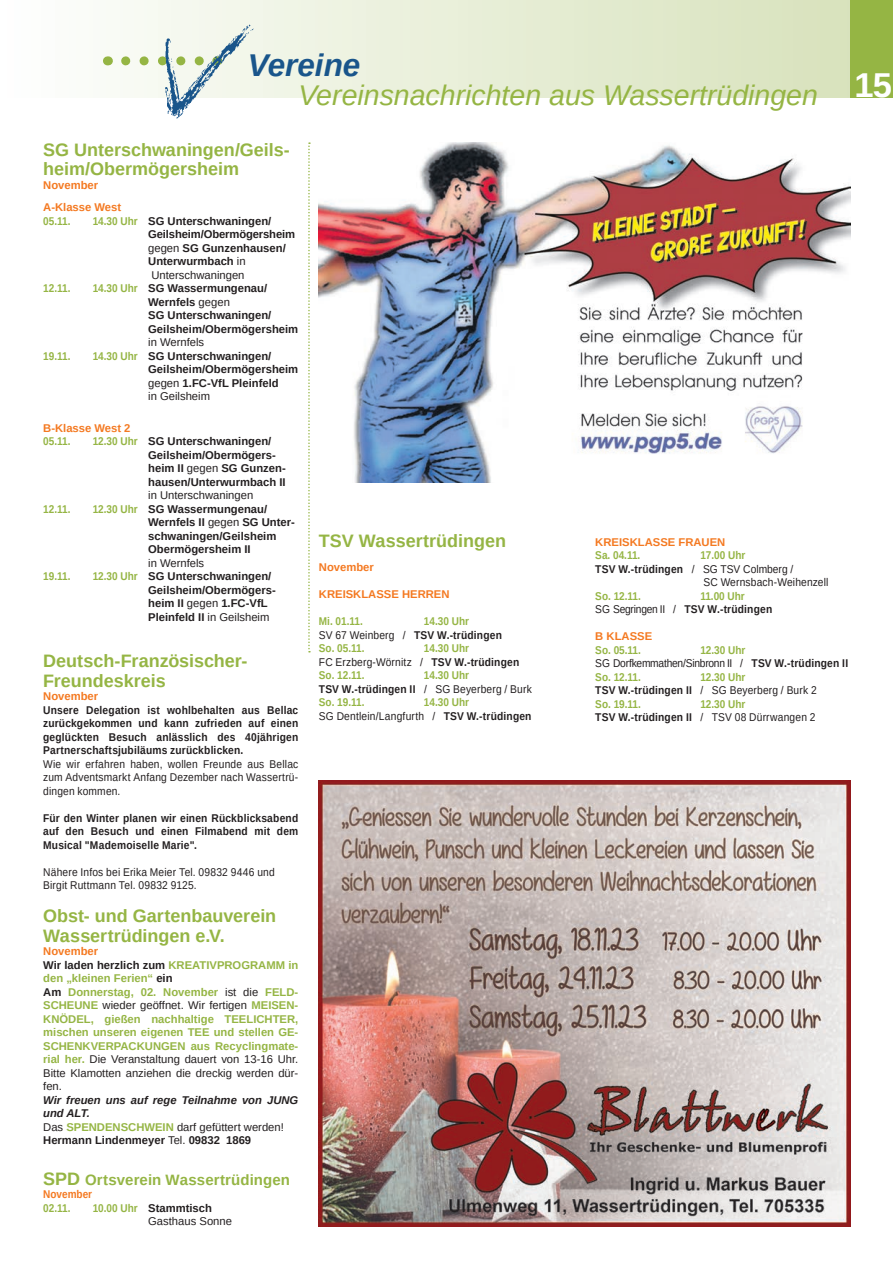
<style>
.page{position:relative;width:893px;height:1263px;background:#fff}
.page>*{position:absolute;margin:0;border:0;box-sizing:border-box;transform-origin:0 0}
.t1{font:700 34.5px "Liberation Sans";color:#fff}
.t2{font:italic 700 31.5px "Liberation Sans";color:#19558b}
.t3{font:italic 28.5px "Liberation Sans";color:#95b544}
.t4{font:700 18px/19.5px "Liberation Sans";color:#95b544}
.t5{font:700 15px "Liberation Sans";letter-spacing:.01em;color:#95b544}
.t6{font:700 11.25px/13.5px "Liberation Sans";color:#231f20}
.t7{font:700 11.25px/13.5px "Liberation Sans";color:#231f20;text-align:justify;scale:.91 1}
.t8{font:700 11.25px/13.5px "Liberation Sans";color:#95b544}
.t9{font:11.25px/13.5px "Liberation Sans";letter-spacing:.015em;color:#231f20;scale:.91 1}
.t10{font:700 11.25px/13.5px "Liberation Sans";color:#95b544;scale:.89 1}
.t11{font:italic 700 11.25px/13.5px "Liberation Sans";color:#231f20}
.t12{font:700 11.25px/22.5px "Liberation Sans";color:#f47921}
.t13{font:11.25px/13.5px "Liberation Sans";letter-spacing:.015em;color:#231f20}
.t14{font:11.25px/13.5px "Liberation Sans";letter-spacing:-.025em;color:#231f20;scale:.91 1}
.t15{font:700 11.25px "Liberation Sans";letter-spacing:.02em;color:#231f20;scale:.91 1}
.t16{font:700 11.25px "Liberation Sans";color:#f47921;scale:.89 1}
.s1{color:#95b544}
.s2{font-weight:400}
.s3{color:#f47921}
.s4{color:#231f20}
.s5{font-weight:400;color:#231f20}
.s6{font-weight:400;font-style:normal}
.s7{font-style:normal;color:#95b544}
.s8{font-style:normal}
.s9{font-size:18px}
.s10{font-weight:700;color:#95b544}
.s11{font-weight:700}
</style>
<div class="page">
<svg style="left:308px;top:142px;width:2px;height:510px"></svg>
<div style="left:0;top:0;width:871px;height:97px;background:linear-gradient(to right,#fdfefd,#d7e1ba)"></div>
<div style="left:850px;top:0;width:43px;height:97px;background:#95b544"></div>
<svg style="left:126px;top:56px;width:34px;height:9px"></svg>
<img style="left:160px;top:20px;width:98px;height:99px">
<img style="left:319px;top:142px;width:531px;height:341px">
<img style="left:319px;top:780px;width:531px;height:446px">
<h2 class="t2" style="left:248px;top:44px;width:114px">Vereine</h2>
<h3 class="t3" style="left:298px;top:76px;width:521px">Vereinsnachrichten aus Wassertrüdingen</h3>
<h1 class="t1" style="left:855px;top:61px;width:39px">15</h1>
<h3 class="t4" style="left:43px;top:140px;width:248px">SG Unterschwaningen/Geils&shy;heim/Obermögersheim</h3>
<p class="t12" style="left:43px;top:174px;width:79px">November<br>A-Klasse West</p>
<p class="t10" style="left:43px;top:214px;width:32px">05.11.</p>
<p class="t6" style="left:148px;top:214px;width:148px;text-indent:-55px"><span class="s1">14.30 Uhr</span> SG Unterschwaningen/<br>Geilsheim/Obermögersheim <span class="s2">gegen</span> SG Gunzenhausen/<br>Unterwurmbach <span class="s2">in<br>Unterschwaningen</span></p>
<p class="t10" style="left:43px;top:282px;width:32px">12.11.</p>
<p class="t6" style="left:148px;top:282px;width:152px;text-indent:-55px"><span class="s1">14.30 Uhr</span> SG Wassermungenau/<br>Wernfels <span class="s2">gegen<br></span>SG Unterschwaningen/<br>Geilsheim/Obermögersheim</p>
<p class="t13" style="left:148px;top:335px;width:58px">in Wernfels</p>
<p class="t10" style="left:43px;top:349px;width:32px">19.11.</p>
<p class="t6" style="left:148px;top:349px;width:152px;text-indent:-55px"><span class="s1">14.30 Uhr</span> SG Unterschwaningen/<br>Geilsheim/Obermögersheim <span class="s2">gegen</span> 1.FC-VfL Pleinfeld<br><span class="s2">in Geilsheim</span></p>
<p class="t12" style="left:43px;top:417px;width:89px">B-Klasse West 2</p>
<p class="t10" style="left:43px;top:435px;width:32px">05.11.</p>
<p class="t6" style="left:148px;top:435px;width:139px;text-indent:-55px"><span class="s1">12.30 Uhr</span> SG Unterschwaningen/<br>Geilsheim/Obermögers&shy;heim II <span class="s2">gegen</span> SG Gunzen&shy;hausen/Unterwurmbach II</p>
<p class="t13" style="left:148px;top:488px;width:107px">in Unterschwaningen</p>
<p class="t10" style="left:43px;top:502px;width:32px">12.11.</p>
<p class="t6" style="left:148px;top:502px;width:148px;text-indent:-55px"><span class="s1">12.30 Uhr</span> SG Wassermungenau/<br>Wernfels II <span class="s2">gegen</span> SG Unter&shy;schwaningen/Geilsheim<br>Obermögersheim II</p>
<p class="t13" style="left:148px;top:556px;width:58px">in Wernfels</p>
<p class="t10" style="left:43px;top:570px;width:32px">19.11.</p>
<p class="t6" style="left:148px;top:570px;width:129px;text-indent:-55px"><span class="s1">12.30 Uhr</span> SG Unterschwaningen/<br>Geilsheim/Obermögers&shy;heim II <span class="s2">gegen</span> 1.FC-VfL<br>Pleinfeld II <span class="s2">in Geilsheim</span></p>
<h3 class="t4" style="left:43px;top:651px;width:206px">Deutsch-Französischer-<br>Freundeskreis</h3>
<p class="t12" style="left:43px;top:685px;width:57px">November</p>
<p class="t7" style="left:43px;top:703px;width:282px">Unsere Delegation ist wohlbehalten aus Bellac zurückgekommen und kann zufrieden auf einen geglückten Besuch anlässlich des 40jährigen Partnerschaftsjubiläums zurückblicken.</p>
<p class="t9" style="left:43px;top:757px;width:282px;text-align:justify">Wie wir erfahren haben, wollen Freunde aus Bellac zum Adventsmarkt Anfang Dezember nach Wassertrü&shy;dingen kommen.</p>
<p class="t7" style="left:43px;top:811px;width:282px">Für den Winter planen wir einen Rückblicksabend auf den Besuch und einen Filmabend mit dem Musical "Mademoiselle Marie".</p>
<p class="t9" style="left:43px;top:865px;width:256px">Nähere Infos bei Erika Meier Tel. 09832 9446 und<br>Birgit Ruttmann Tel. 09832 9125.</p>
<h3 class="t4" style="left:43px;top:906px;width:235px">Obst- und Gartenbauverein<br>Wassertrüdingen e.V.</h3>
<p class="t8" style="left:43px;top:945px;width:257px"><span class="s3">November<br></span><span class="s4">Wir laden herzlich zum</span> KREATIVPROGRAMM in den „kleinen Ferien“ <span class="s4">ein<br>Am</span> Donnerstag, 02. November <span class="s5">ist die</span> FELD-SCHEUNE <span class="s5">wieder geöffnet. Wir fertigen</span> MEISEN-KNÖDEL, gießen nachhaltige TEELICHTER, mischen unseren eigenen TEE und stellen GE-SCHENKVERPACKUNGEN aus Recyclingmate&shy;rial her. <span class="s5">Die Veranstaltung dauert von 13-16 Uhr.<br>Bitte Klamotten anziehen die dreckig werden dür&shy;fen.</span></p>
<p class="t11" style="left:43px;top:1093px;width:257px">Wir freuen uns auf rege Teilnahme von JUNG und ALT.<br><span class="s6">Das</span> <span class="s7">SPENDENSCHWEIN</span> <span class="s6">darf gefüttert werden!<br></span><span class="s8">Hermann Lindenmeyer</span> <span class="s6">Tel.</span> <span class="s8">09832 1869</span></p>
<h3 class="t5" style="left:43px;top:1169px;width:248px"><span class="s9">SPD</span> Ortsverein Wassertrüdingen</h3>
<p class="t16" style="left:43px;top:1186px;width:57px">November</p>
<p class="t10" style="left:43px;top:1201px;width:32px">02.11.</p>
<p class="t13" style="left:148px;top:1201px;width:85px;text-indent:-55px"><span class="s10">10.00 Uhr</span> <span class="s11">Stammtisch<br></span>Gasthaus Sonne</p>
<h3 class="t4" style="left:319px;top:532px;width:189px">TSV Wassertrüdingen</h3>
<p class="t12" style="left:319px;top:556px;width:57px">November</p>
<p class="t12" style="left:319px;top:583px;width:132px">KREISKLASSE HERREN</p>
<p class="t10" style="left:319px;top:615px;width:51px">Mi. 01.11.</p>
<p class="t10" style="left:319px;top:615px;width:207px;text-indent:105px">14.30 Uhr<br><span class="s5">SV 67 Weinberg /</span> <span class="s4">TSV W.-trüdingen<br></span>So. 05.11.</p>
<p class="t9" style="left:319px;top:642px;width:222px;text-indent:105px"><span class="s10">14.30 Uhr<br></span>FC Erzberg-Wörnitz / <span class="s11">TSV W.-trüdingen<br></span><span class="s10">So. 12.11.</span></p>
<p class="t10" style="left:319px;top:669px;width:241px;text-indent:105px">14.30 Uhr<br><span class="s4">TSV W.-trüdingen II</span> <span class="s5">/ SG Beyerberg / Burk<br></span>So. 19.11.</p>
<p class="t9" style="left:319px;top:696px;width:235px;text-indent:105px"><span class="s10">14.30 Uhr<br></span>SG Dentlein/Langfurth / <span class="s11">TSV W.-trüdingen</span></p>
<p class="t12" style="left:595px;top:531px;width:132px">KREISKLASSE FRAUEN</p>
<p class="t10" style="left:595px;top:549px;width:52px">Sa. 04.11.</p>
<p class="t10" style="left:700px;top:549px;width:52px">17.00 Uhr</p>
<p class="t15" style="left:595px;top:561px;width:219px">TSV W.-trüdingen <span class="s2">/ SG TSV Colmberg /</span></p>
<p class="t9" style="left:703px;top:576px;width:139px">SC Wernsbach-Weihenzell</p>
<p class="t10" style="left:595px;top:589px;width:53px">So. 12.11.</p>
<p class="t7" style="left:595px;top:589px;width:196px;text-indent:105px"><span class="s1">11.00 Uhr<br></span><span class="s2">SG Segringen II /</span> TSV W.-trüdingen</p>
<p class="t12" style="left:595px;top:625px;width:58px">B KLASSE</p>
<p class="t10" style="left:595px;top:643px;width:53px">So. 05.11.</p>
<p class="t14" style="left:595px;top:643px;width:279px;text-indent:105px"><span class="s10">12.30 Uhr<br></span>SG Dorfkemmathen/Sinbronn II / <span class="s11">TSV W.-trüdingen II<br></span><span class="s10">So. 12.11.</span></p>
<p class="t9" style="left:595px;top:670px;width:245px;text-indent:105px"><span class="s10">12.30 Uhr<br></span><span class="s11">TSV W.-trüdingen II</span> / SG Beyerberg / Burk 2<br><span class="s10">So. 19.11.</span></p>
<p class="t7" style="left:595px;top:697px;width:244px;text-indent:105px"><span class="s1">12.30 Uhr<br></span>TSV W.-trüdingen II <span class="s2">/ TSV 08 Dürrwangen 2</span></p>
</div>
